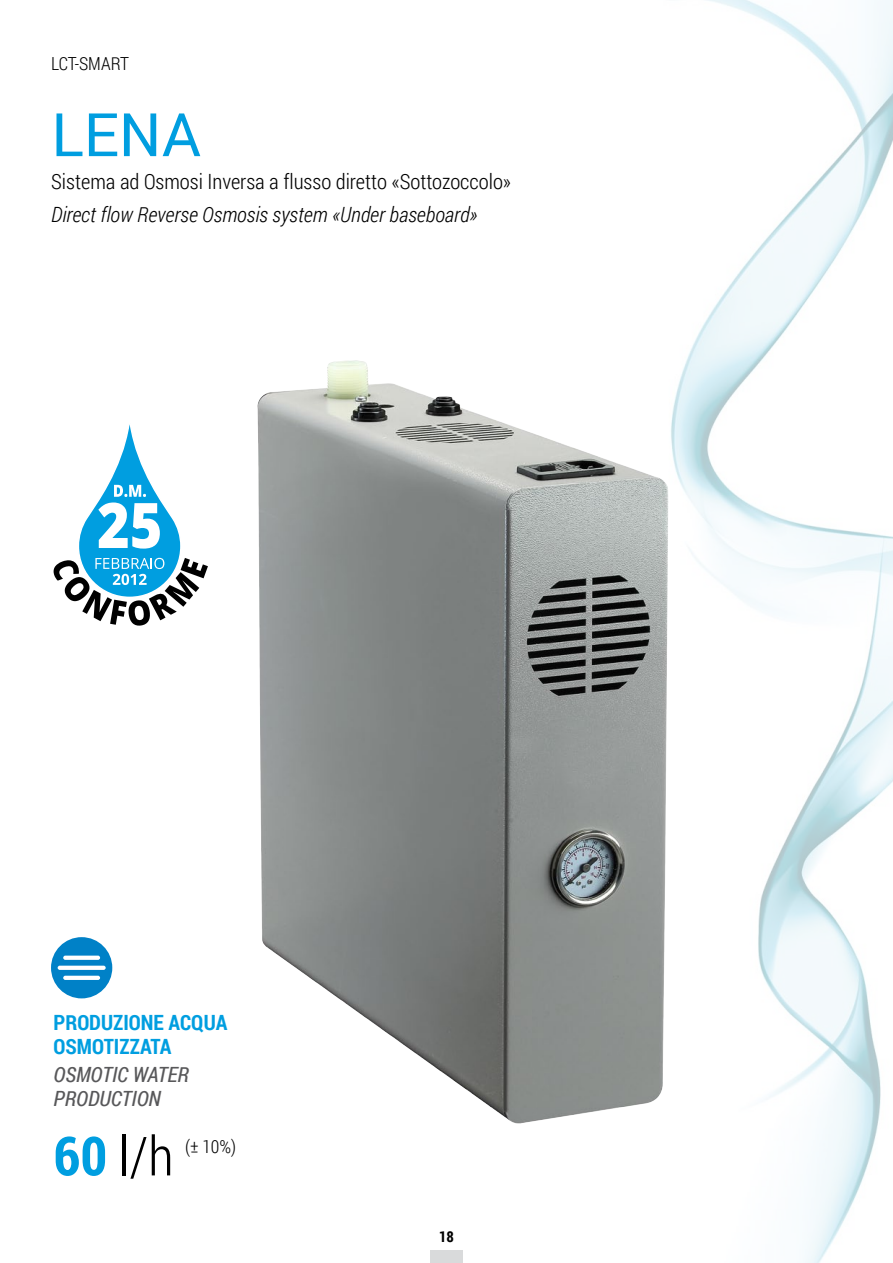
<style>
.page{position:relative;width:893px;height:1263px;background:#fff}
.page>*{position:absolute;margin:0;border:0;box-sizing:border-box;transform-origin:0 0}
.t1{font:60px "Roboto";color:#009ee0}
.t2{font:300 54px "Roboto Condensed";color:#000}
.t3{font:300 21px "Roboto Condensed";color:#000}
.t4{font:italic 300 21px "Roboto Condensed";color:#000}
.t5{font:700 21px/24px "Roboto Condensed";color:#009ee0}
.t6{font:italic 21px/24px "Roboto Condensed";color:#58585a}
.t7{font:300 18px "Roboto Condensed";color:#000}
.t8{font:700 15px "Roboto Condensed";color:#000}
.s1{font-weight:700;color:#009ee0}
</style>
<div class="page">
<div style="left:430px;top:1250px;width:33px;height:13px;background:#d9dadb"></div>
<img style="left:671px;top:0;width:222px;height:1263px">
<svg style="left:53px;top:424px;width:155px;height:202px"></svg>
<div style="left:51px;top:937px;width:61px;height:61px;background:#0081c7;border-radius:50%"></div>
<svg style="left:58px;top:966px;width:48px;height:4px"></svg>
<hr style="left:63px;top:976px;width:37px;height:4px;background:#fff;border-radius:2px">
<svg style="left:63px;top:956px;width:37px;height:4px"></svg>
<img style="left:257px;top:360px;width:411px;height:764px">
<p class="t7" style="left:51px;top:51px;width:79px">LCT-SMART</p>
<h1 class="t1" style="left:51px;top:93px;width:151px">LENA</h1>
<p class="t3" style="left:51px;top:167px;width:461px">Sistema ad Osmosi Inversa a flusso diretto «Sottozoccolo»</p>
<p class="t4" style="left:51px;top:200px;width:428px">Direct flow Reverse Osmosis system «Under baseboard»</p>
<p class="t5" style="left:54px;top:1010px;width:175px">PRODUZIONE ACQUA<br>OSMOTIZZATA</p>
<p class="t6" style="left:54px;top:1062px;width:137px">OSMOTIC WATER<br>PRODUCTION</p>
<h2 class="t2" style="left:54px;top:1119px;width:122px"><span class="s1">60</span> l/h</h2>
<p class="t7" style="left:185px;top:1134px;width:53px">(± 10%)</p>
<p class="t8" style="left:439px;top:1226px;width:16px">18</p>
</div>
